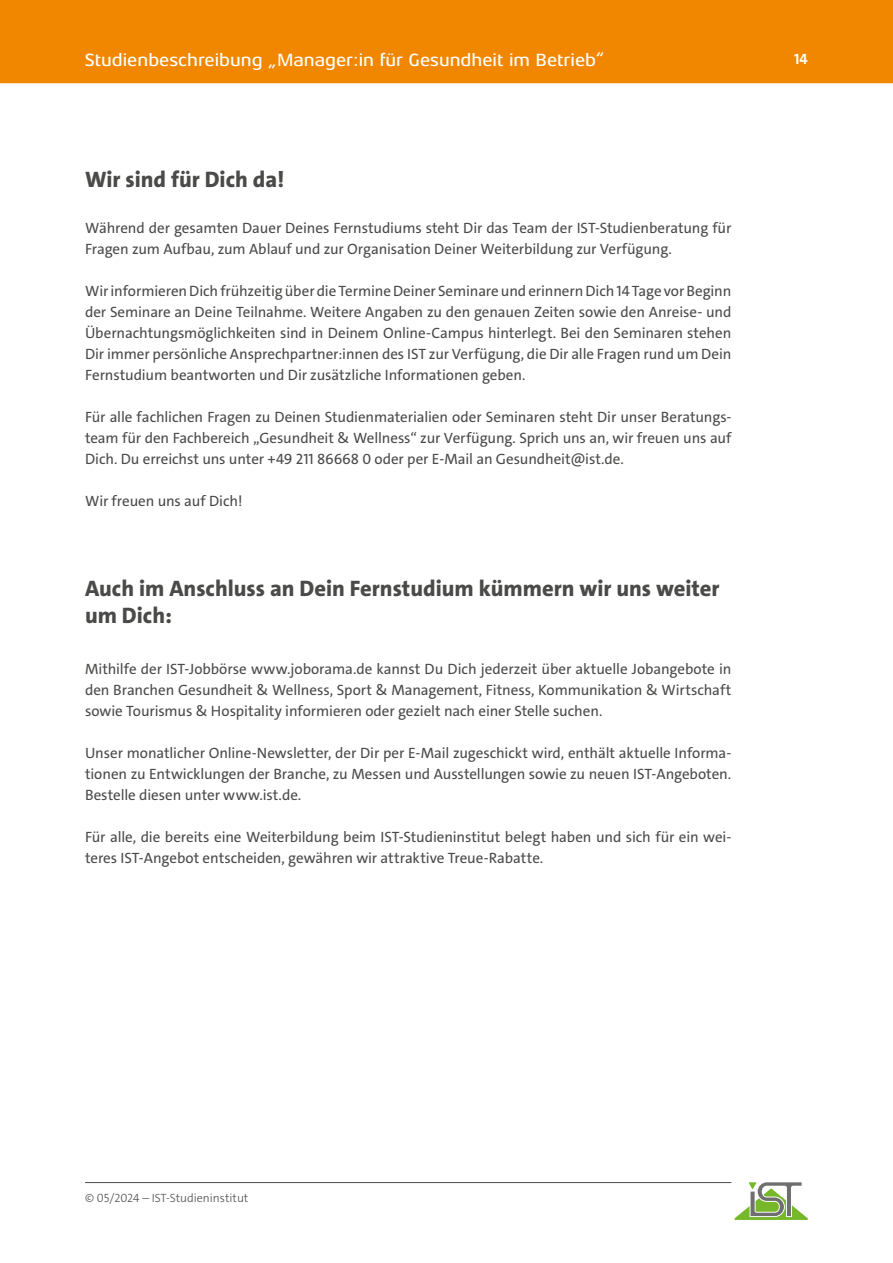
<style>
.page{position:relative;width:893px;height:1263px;background:#fff}
.page>*{position:absolute;margin:0;border:0;box-sizing:border-box;transform-origin:0 0}
.t1{font:800 22.5px/27px "The Sans C4 s";color:#4a4a49}
.t2{font:500 18px "Aeonis LT Pro";color:#fff}
.t3{font:15px/21px "The Sans C4 s";letter-spacing:-.005em;color:#4a4a49;text-align:justify}
.t4{font:700 15px "The Sans C4 s";color:#fff}
.t5{font:300 12px "The Sans C4 s";color:#4a4a49}
</style>
<div class="page">
<hr style="left:85px;top:1182px;width:646px;height:1px;background:#4a4a49">
<svg style="left:734px;top:1182px;width:74px;height:38px"></svg>
<div style="left:0;top:0;width:893px;height:83px;background:#f18700"></div>
<p class="t2" style="left:85px;top:50px;width:522px">Studienbeschreibung „Manager:in für Gesundheit im Betrieb“</p>
<p class="t4" style="left:794px;top:49px;width:15px">14</p>
<h1 class="t1" style="left:85px;top:166px;width:201px">Wir sind für Dich da!</h1>
<p class="t3" style="left:85px;top:217px;width:648px">Während der gesamten Dauer Deines Fernstudiums steht Dir das Team der IST-Studienberatung für<br>Fragen zum Aufbau, zum Ablauf und zur Organisation Deiner Weiterbildung zur Verfügung.</p>
<p class="t3" style="left:85px;top:280px;width:648px">Wir informieren Dich frühzeitig über die Termine Deiner Seminare und erinnern Dich 14 Tage vor Beginn der Seminare an Deine Teilnahme. Weitere Angaben zu den genauen Zeiten sowie den Anreise- und Übernachtungsmöglichkeiten sind in Deinem Online-Campus hinterlegt. Bei den Seminaren stehen Dir immer persönliche Ansprechpartner:innen des IST zur Verfügung, die Dir alle Fragen rund um Dein Fernstudium beantworten und Dir zusätzliche Informationen geben.</p>
<p class="t3" style="left:85px;top:406px;width:648px">Für alle fachlichen Fragen zu Deinen Studienmaterialien oder Seminaren steht Dir unser Beratungs&shy;team für den Fachbereich „Gesundheit &amp; Wellness“ zur Verfügung. Sprich uns an, wir freuen uns auf Dich. Du erreichst uns unter +49 211 86668 0 oder per E-Mail an Gesundheit@ist.de.</p>
<p class="t3" style="left:85px;top:490px;width:159px">Wir freuen uns auf Dich!</p>
<h1 class="t1" style="left:85px;top:575px;width:636px">Auch im Anschluss an Dein Fernstudium kümmern wir uns weiter um Dich:</h1>
<p class="t3" style="left:85px;top:658px;width:648px">Mithilfe der IST-Jobbörse www.joborama.de kannst Du Dich jederzeit über aktuelle Jobangebote in den Branchen Gesundheit &amp; Wellness, Sport &amp; Management, Fitness, Kommunikation &amp; Wirtschaft sowie Tourismus &amp; Hospitality informieren oder gezielt nach einer Stelle suchen.</p>
<p class="t3" style="left:85px;top:742px;width:648px">Unser monatlicher Online-Newsletter, der Dir per E-Mail zugeschickt wird, enthält aktuelle Informa&shy;tionen zu Entwicklungen der Branche, zu Messen und Ausstellungen sowie zu neuen IST-Angeboten.<br>Bestelle diesen unter www.ist.de.</p>
<p class="t3" style="left:85px;top:826px;width:648px">Für alle, die bereits eine Weiterbildung beim IST-Studieninstitut belegt haben und sich für ein wei&shy;teres IST-Angebot entscheiden, gewähren wir attraktive Treue-Rabatte.</p>
<p class="t5" style="left:85px;top:1190px;width:165px">© 05/2024 – IST-Studieninstitut</p>
</div>
